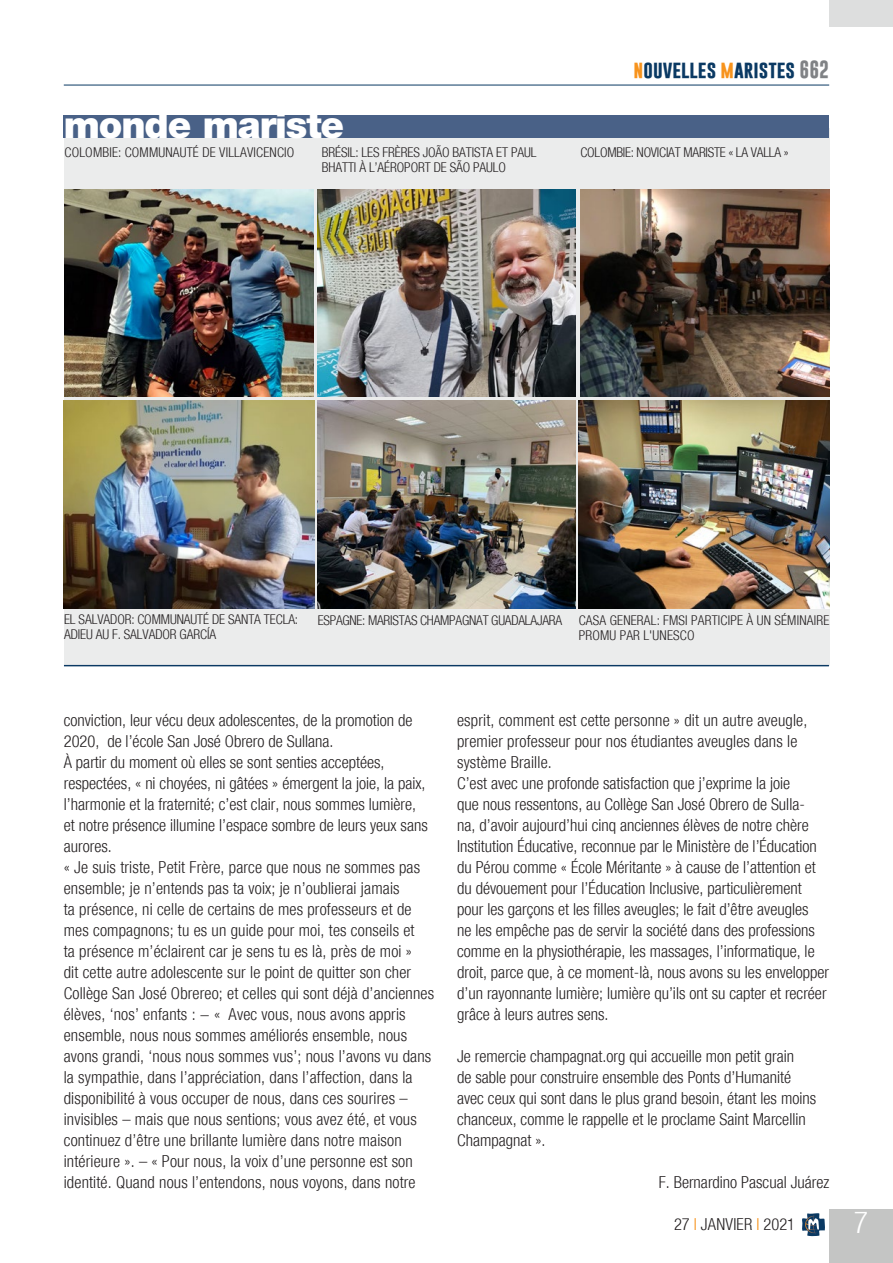
<style>
.page{position:relative;width:893px;height:1263px;background:#fff}
.page>*{position:absolute;margin:0;border:0;box-sizing:border-box;transform-origin:0 0}
.Titolo{font:900 37.5px "Helvetica Neue";letter-spacing:-.03em;color:#fff}
.t1{font:300 condensed 30px "Helvetica Neue";color:#fff}
.t2{font:700 18px "Gobold";color:#0a3963}
.Testo_sinEspacio{font:300 condensed 16.5px/21px "Helvetica Neue";color:#231f20}
.DidacaliaFotos{font:300 condensed 13.5px/15px "Helvetica Neue";letter-spacing:-.005em;color:#231f20}
.DidacaliaFotos-2{font:300 condensed 13.5px/15px "Helvetica Neue";letter-spacing:.015em;color:#231f20}
.s1{color:#f7931d}
.s2{color:#808285}
</style>
<div class="page">
<div style="left:829px;top:1209px;width:64px;height:54px;background:#c4c5c4"></div>
<hr style="left:64px;top:85px;width:765px;height:1px;background:#0a3963">
<svg style="left:802px;top:1213px;width:23px;height:23px"></svg>
<div style="left:829px;top:0;width:64px;height:27px;background:#dddede"></div>
<div style="left:64px;top:128px;width:765px;height:537px;background:#ebecec"></div>
<img style="left:64px;top:190px;width:249px;height:207px">
<img style="left:317px;top:189px;width:259px;height:208px">
<img style="left:64px;top:401px;width:250px;height:207px">
<img style="left:317px;top:401px;width:259px;height:207px">
<img style="left:580px;top:189px;width:249px;height:208px">
<hr style="left:64px;top:665px;width:765px;height:1px;background:#0a3963">
<div style="left:64px;top:115px;width:765px;height:23px;background:#496187"></div>
<img style="left:579px;top:401px;width:250px;height:207px">
<p class="Titolo" style="left:64px;top:102px;width:282px">monde mariste</p>
<p class="t2" style="left:634px;top:57px;width:197px"><span class="s1">N</span>OUVELLES <span class="s1">M</span>ARISTES <span class="s2">662</span></p>
<p class="DidacaliaFotos" style="left:322px;top:144px;width:216px">BRÉSIL: LES FRÈRES JOÃO BATISTA ET PAUL<br>BHATTI À L’AÉROPORT DE SÃO PAULO</p>
<p class="DidacaliaFotos-2" style="left:64px;top:145px;width:231px">COLOMBIE: COMMUNAUTÉ DE VILLAVICENCIO</p>
<p class="DidacaliaFotos" style="left:580px;top:144px;width:210px">COLOMBIE: NOVICIAT MARISTE « LA VALLA »</p>
<p class="DidacaliaFotos" style="left:64px;top:612px;width:236px">EL SALVADOR: COMMUNAUTÉ DE SANTA TECLA:</p>
<p class="DidacaliaFotos" style="left:318px;top:613px;width:246px">ESPAGNE: MARISTAS CHAMPAGNAT GUADALAJARA</p>
<p class="DidacaliaFotos" style="left:64px;top:627px;width:154px">ADIEU AU F. SALVADOR GARCÍA</p>
<p class="DidacaliaFotos-2" style="left:579px;top:612px;width:252px">CASA GENERAL: FMSI PARTICIPE À UN SÉMINAIRE<br>PROMU PAR L'UNESCO</p>
<p class="Testo_sinEspacio" style="left:64px;top:710px;width:350px">conviction, leur vécu deux adolescentes, de la promotion de<br>2020, de l’école San José Obrero de Sullana.</p>
<p class="Testo_sinEspacio" style="left:64px;top:752px;width:365px">À partir du moment où elles se sont senties acceptées, respectées, « ni choyées, ni gâtées » émergent la joie, la paix, l’harmonie et la fraternité; c’est clair, nous sommes lumière, et notre présence illumine l’espace sombre de leurs yeux sans aurores.</p>
<p class="Testo_sinEspacio" style="left:64px;top:857px;width:372px">« Je suis triste, Petit Frère, parce que nous ne sommes pas ensemble; je n’entends pas ta voix; je n’oublierai jamais<br>ta présence, ni celle de certains de mes professeurs et de mes compagnons; tu es un guide pour moi, tes conseils et<br>ta présence m’éclairent car je sens tu es là, près de moi »<br>dit cette autre adolescente sur le point de quitter son cher Collège San José Obrereo; et celles qui sont déjà d’anciennes élèves, ‘nos’ enfants : − « Avec vous, nous avons appris ensemble, nous nous sommes améliorés ensemble, nous avons grandi, ‘nous nous sommes vus’; nous l’avons vu dans la sympathie, dans l’appréciation, dans l’affection, dans la disponibilité à vous occuper de nous, dans ces sourires – invisibles – mais que nous sentions; vous avez été, et vous continuez d’être une brillante lumière dans notre maison intérieure ». – « Pour nous, la voix d’une personne est son identité. Quand nous l’entendons, nous voyons, dans notre</p>
<p class="Testo_sinEspacio" style="left:457px;top:710px;width:352px">esprit, comment est cette personne » dit un autre aveugle, premier professeur pour nos étudiantes aveugles dans le système Braille.</p>
<p class="Testo_sinEspacio" style="left:457px;top:773px;width:374px">C’est avec une profonde satisfaction que j’exprime la joie<br>que nous ressentons, au Collège San José Obrero de Sulla-<br>na, d’avoir aujourd’hui cinq anciennes élèves de notre chère Institution Éducative, reconnue par le Ministère de l’Éducation du Pérou comme « École Méritante » à cause de l’attention et du dévouement pour l’Éducation Inclusive, particulièrement pour les garçons et les filles aveugles; le fait d’être aveugles<br>ne les empêche pas de servir la société dans des professions comme en la physiothérapie, les massages, l’informatique, le droit, parce que, à ce moment-là, nous avons su les envelopper d’un rayonnante lumière; lumière qu’ils ont su capter et recréer grâce à leurs autres sens.</p>
<p class="Testo_sinEspacio" style="left:457px;top:1046px;width:360px">Je remercie champagnat.org qui accueille mon petit grain<br>de sable pour construire ensemble des Ponts d’Humanité avec ceux qui sont dans le plus grand besoin, étant les moins chanceux, comme le rappelle et le proclame Saint Marcellin Champagnat ».</p>
<p class="Testo_sinEspacio" style="left:659px;top:1172px;width:172px">F. Bernardino Pascual Juárez</p>
<p class="Testo_sinEspacio" style="left:674px;top:1214px;width:123px">27 <span class="s1">I</span> JANVIER <span class="s1">I</span> 2021</p>
<h2 class="t1" style="left:854px;top:1205px;width:16px">7</h2>
</div>
